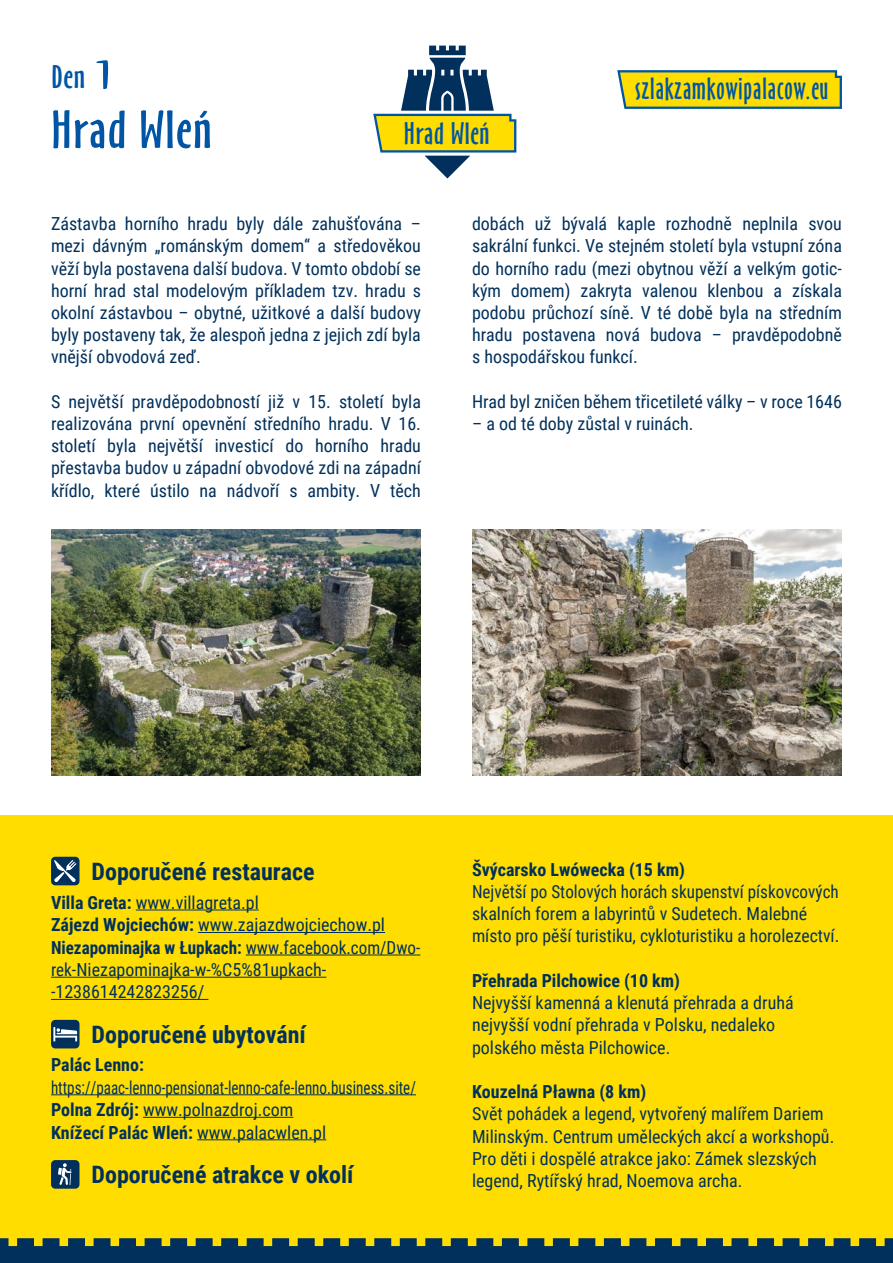
<style>
.page{position:relative;width:893px;height:1263px;background:#fff}
.page>*{position:absolute;margin:0;border:0;box-sizing:border-box;transform-origin:0 0}
.t1{font:49.5px "Oz Handicraft BT";letter-spacing:.02em;color:#0056a4;scale:1.2 1}
.t2{font:30px "Oz Handicraft BT";color:#0056a4;scale:1.2 1}
.t3{font:28.8px "Oz Handicraft BT";letter-spacing:.02em;color:#0056a4;scale:1.1 1}
.t4{font:28.65px "Oz Handicraft BT";letter-spacing:.03em;color:#0056a4}
.t5{font:700 24px "Roboto Condensed";color:#00305b}
.t6{font:18px/22.2px "Roboto Condensed";color:#00305b}
.t7{font:18px/22.2px "Roboto Condensed";color:#00305b;scale:.95 1}
.t8{font:18px/22.5px "Roboto Condensed";color:#00305b;scale:.84 1}
.t9{font:700 18px "Roboto Condensed";color:#00305b}
.s1{font-size:49.5px}
.s2{font-weight:700}
</style>
<div class="page">
<div style="left:0;top:816px;width:893px;height:447px;background:#fd0"></div>
<svg style="left:617px;top:70px;width:225px;height:39px"></svg>
<svg style="left:0;top:1238px;width:893px;height:25px"></svg>
<hr style="left:136px;top:909px;width:123px;height:1px;background:#00305b">
<hr style="left:198px;top:932px;width:187px;height:1px;background:#00305b">
<hr style="left:246px;top:954px;width:170px;height:1px;background:#00305b">
<svg style="left:51px;top:977px;width:21px;height:1px"></svg>
<hr style="left:72px;top:977px;width:250px;height:1px;background:#00305b">
<hr style="left:51px;top:999px;width:157px;height:1px;background:#00305b">
<hr style="left:51px;top:1094px;width:365px;height:1px;background:#00305b">
<hr style="left:143px;top:1117px;width:150px;height:1px;background:#00305b">
<hr style="left:197px;top:1139px;width:129px;height:1px;background:#00305b">
<div style="left:51px;top:1160px;width:28px;height:29px;background:#00305b;border-radius:4px"></div>
<svg style="left:58px;top:1163px;width:14px;height:22px"></svg>
<div style="left:51px;top:1020px;width:28px;height:28px;background:#00305b;border-radius:4px"></div>
<svg style="left:53px;top:1027px;width:24px;height:14px"></svg>
<div style="left:51px;top:857px;width:28px;height:28px;background:#00305b;border-radius:4px"></div>
<svg style="left:54px;top:860px;width:22px;height:22px"></svg>
<svg style="left:373px;top:45px;width:144px;height:134px"></svg>
<img style="left:51px;top:529px;width:370px;height:247px">
<img style="left:472px;top:529px;width:370px;height:247px">
<h2 class="t2" style="left:51px;top:58px;width:51px">Den <span class="s1">1</span></h2>
<h1 class="t1" style="left:51px;top:97px;width:136px">Hrad Wleń</h1>
<h3 class="t3" style="left:404px;top:114px;width:79px">Hrad Wleń</h3>
<h3 class="t4" style="left:635px;top:70px;width:195px">szlakzamkowipalacow.eu</h3>
<p class="t6" style="left:51px;top:212px;width:371px;text-align:justify">Zástavba horního hradu byly dále zahušťována – mezi dávným „románským domem“ a středověkou věží byla postavena další budova. V tomto období se horní hrad stal modelovým příkladem tzv. hradu s okolní zástavbou – obytné, užitkové a další budovy byly postaveny tak, že alespoň jedna z jejich zdí byla vnější obvodová zeď.</p>
<p class="t6" style="left:51px;top:390px;width:371px;text-align:justify">S největší pravděpodobností již v 15. století byla realizována první opevnění středního hradu. V 16. století byla největší investicí do horního hradu přestavba budov u západní obvodové zdi na západní křídlo, které ústilo na nádvoří s ambity. V těch</p>
<p class="t6" style="left:472px;top:212px;width:371px;text-align:justify">dobách už bývalá kaple rozhodně neplnila svou sakrální funkci. Ve stejném století byla vstupní zóna do horního radu (mezi obytnou věží a velkým gotic&shy;kým domem) zakryta valenou klenbou a získala podobu průchozí síně. V té době byla na středním hradu postavena nová budova – pravděpodobně s hospodářskou funkcí.</p>
<p class="t6" style="left:472px;top:390px;width:371px">Hrad byl zničen během třicetileté války – v roce 1646</p>
<p class="t6" style="left:472px;top:412px;width:223px">– a od té doby zůstal v ruinách.</p>
<h3 class="t5" style="left:92px;top:855px;width:225px">Doporučené restaurace</h3>
<p class="t6" style="left:51px;top:890px;width:371px"><span class="s2">Villa Greta:</span> www.villagreta.pl<br><span class="s2">Zájezd Wojciechów:</span> www.zajazdwojciechow.pl <span class="s2">Niezapominajka w Łupkach:</span> www.facebook.com/Dwo&shy;rek-Niezapominajka-w-%C5%81upkach--1238614242823256/</p>
<h3 class="t5" style="left:92px;top:1017px;width:216px">Doporučené ubytování</h3>
<p class="t9" style="left:51px;top:1052px;width:95px">Palác Lenno:</p>
<p class="t8" style="left:51px;top:1075px;width:436px">https://paac-lenno-pensionat-lenno-cafe-lenno.business.site/<br><span class="s2">Polna Zdrój:</span> www.polnazdroj.com<br><span class="s2">Knížecí Palác Wleń:</span> www.palacwlen.pl</p>
<h3 class="t5" style="left:92px;top:1158px;width:264px">Doporučené atrakce v okolí</h3>
<p class="t9" style="left:472px;top:857px;width:214px">Švýcarsko Lwówecka (15 km)</p>
<p class="t7" style="left:472px;top:880px;width:388px">Největší po Stolových horách skupenství pískovcových skalních forem a labyrintů v Sudetech. Malebné místo pro pěší turistiku, cykloturistiku a horolezectví.</p>
<p class="t9" style="left:472px;top:968px;width:210px">Přehrada Pilchowice (10 km)</p>
<p class="t6" style="left:472px;top:991px;width:323px">Nejvyšší kamenná a klenutá přehrada a druhá nejvyšší vodní přehrada v Polsku, nedaleko polského města Pilchowice.</p>
<p class="t9" style="left:472px;top:1079px;width:176px">Kouzelná Pławna (8 km)</p>
<p class="t6" style="left:472px;top:1102px;width:364px">Svět pohádek a legend, vytvořený malířem Dariem Milinským. Centrum uměleckých akcí a workshopů.<br>Pro děti i dospělé atrakce jako: Zámek slezských legend, Rytířský hrad, Noemova archa.</p>
</div>
